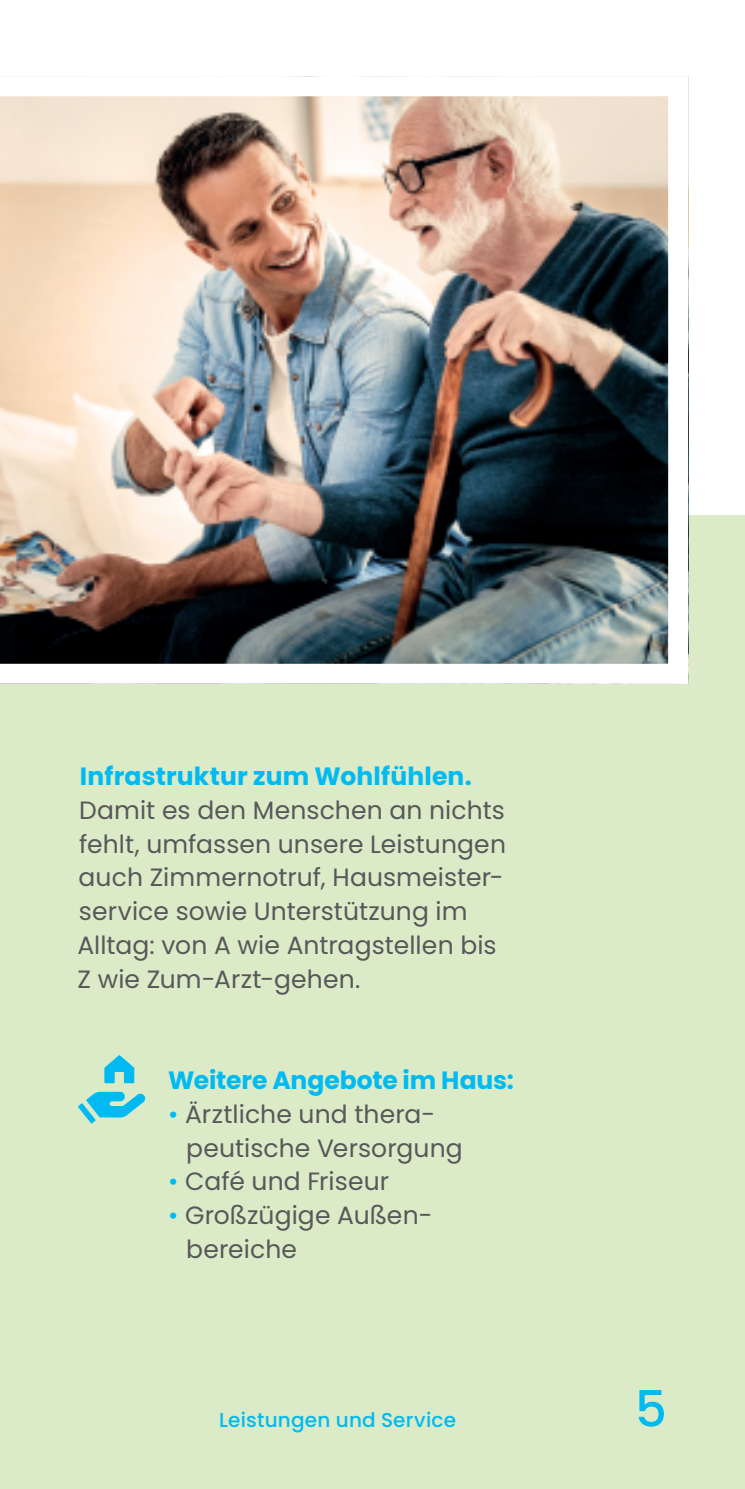
<style>
.page{position:relative;width:745px;height:1489px;background:#fff}
.page>*{position:absolute;margin:0;border:0;box-sizing:border-box;transform-origin:0 0}
.t1{font:500 50px "Poppins";color:#00baf1}
.t2{font:25px/33.8px "Poppins";letter-spacing:.005em;color:#57585a}
.t3{font:700 25px "Poppins";letter-spacing:.005em;color:#00baf1}
.t4{font:500 20px "Poppins";letter-spacing:.01em;color:#00baf1}
.s1{color:#00baf1}
</style>
<div class="page">
<div style="left:0;top:515px;width:744px;height:973px;background:#dcebc7"></div>
<img style="left:0;top:76px;width:687px;height:607px">
<svg style="left:78px;top:1055px;width:68px;height:68px"></svg>
<p class="t3" style="left:80px;top:761px;width:393px">Infrastruktur zum Wohlfühlen.</p>
<p class="t2" style="left:77px;top:793px;width:430px">Damit es den Menschen an nichts fehlt, umfassen unsere Leistungen auch Zimmernotruf, Hausmeister&shy;service sowie Unterstützung im<br>Alltag: von A wie Antragstellen bis<br>Z wie Zum-Arzt-gehen.</p>
<p class="t3" style="left:168px;top:1065px;width:347px">Weitere Angebote im Haus:</p>
<p class="t2" style="left:186px;top:1097px;width:278px;text-indent:-18px"><span class="s1">•</span> Ärztliche und thera&shy;peutische Versorgung</p>
<p class="t2" style="left:168px;top:1164px;width:222px"><span class="s1">•</span> Café und Friseur</p>
<p class="t2" style="left:186px;top:1198px;width:248px;text-indent:-18px"><span class="s1">•</span> Großzügige Außen&shy;bereiche</p>
<p class="t4" style="left:219px;top:1407px;width:238px">Leistungen und Service</p>
<h1 class="t1" style="left:634px;top:1379px;width:33px">5</h1>
</div>
